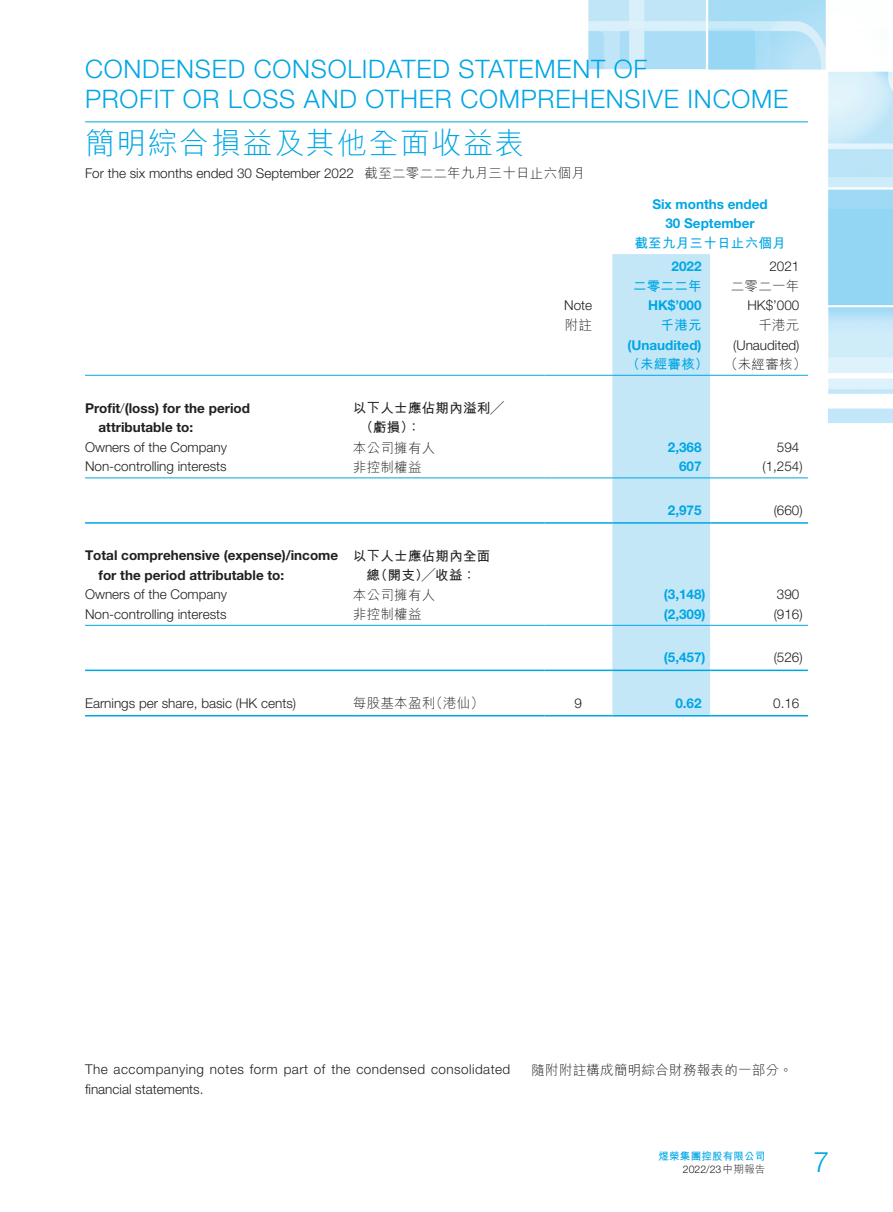
<style>
.page{position:relative;width:893px;height:1212px;background:#fff}
.page>*{position:absolute;margin:0;border:0;box-sizing:border-box;transform-origin:0 0}
.t1{font:300 30px "M Hei HK";letter-spacing:.05em;color:#00a6e4}
.t2{font:300 28.5px "Helvetica Neue LT Std";color:#00a6e4}
.t3{font:300 25.5px "Helvetica Neue LT Std";letter-spacing:.03em;color:#00a6e4}
._50_Table_txt{font:300 13.5px "Helvetica Neue LT Std";color:#231f20}
._50_Table_txt-2{font:700 13.5px "Helvetica Neue LT Std";color:#231f20}
._50_Table_txt-3{font:700 13.5px "Helvetica Neue LT Std";color:#00a6e4}
._00_txt_E{font:300 13.5px/19.5px "Helvetica Neue LT Std";letter-spacing:.035em;color:#231f20}
._00_txt_E-2{font:300 13.5px "Helvetica Neue LT Std";color:#231f20}
._50_Table_txt-4{font:300 13.5px "M Hei HK";letter-spacing:.02em;color:#231f20}
._50_Table_txt-5{font:700 13.5px "M Hei HK";letter-spacing:.02em;color:#231f20}
._50_Table_txt-6{font:700 13.5px "M Hei HK";letter-spacing:.02em;color:#00a6e4}
._000_txt_C{font:300 13.5px "M Hei HK";letter-spacing:.02em;color:#231f20}
.t4{font:300 10.5px "Helvetica Neue LT Std";color:#231f20}
.t5{font:700 10.5px "M Hei HK";letter-spacing:.02em;color:#00a6e4}
.s1{font-family:"M Hei HK"}
.s2{font-weight:300}
</style>
<div class="page">
<img style="left:85px;top:0;width:808px;height:717px">
<hr style="left:85px;top:121px;width:723px;height:1px;background:#00a6e4">
<div style="left:612px;top:254px;width:98px;height:461px;background:#c4e7f8"></div>
<hr style="left:85px;top:375px;width:268px;height:1px;background:#00a6e4">
<hr style="left:353px;top:375px;width:191px;height:1px;background:#00a6e4">
<hr style="left:544px;top:375px;width:68px;height:1px;background:#00a6e4">
<hr style="left:612px;top:375px;width:98px;height:1px;background:#00a6e4">
<hr style="left:710px;top:375px;width:98px;height:1px;background:#00a6e4">
<hr style="left:85px;top:477px;width:268px;height:1px;background:#00a6e4">
<hr style="left:353px;top:477px;width:191px;height:1px;background:#00a6e4">
<hr style="left:544px;top:477px;width:68px;height:1px;background:#00a6e4">
<hr style="left:612px;top:477px;width:98px;height:1px;background:#00a6e4">
<hr style="left:710px;top:477px;width:98px;height:1px;background:#00a6e4">
<hr style="left:85px;top:522px;width:268px;height:2px;background:#00a6e4">
<hr style="left:353px;top:522px;width:191px;height:2px;background:#00a6e4">
<hr style="left:544px;top:522px;width:68px;height:2px;background:#00a6e4">
<hr style="left:612px;top:522px;width:98px;height:2px;background:#00a6e4">
<hr style="left:710px;top:522px;width:98px;height:2px;background:#00a6e4">
<hr style="left:85px;top:625px;width:268px;height:1px;background:#00a6e4">
<hr style="left:353px;top:625px;width:191px;height:1px;background:#00a6e4">
<hr style="left:544px;top:625px;width:68px;height:1px;background:#00a6e4">
<hr style="left:612px;top:625px;width:98px;height:1px;background:#00a6e4">
<hr style="left:710px;top:625px;width:98px;height:1px;background:#00a6e4">
<hr style="left:85px;top:669px;width:268px;height:2px;background:#00a6e4">
<hr style="left:353px;top:669px;width:191px;height:2px;background:#00a6e4">
<hr style="left:544px;top:669px;width:68px;height:2px;background:#00a6e4">
<hr style="left:612px;top:669px;width:98px;height:2px;background:#00a6e4">
<hr style="left:710px;top:669px;width:98px;height:2px;background:#00a6e4">
<hr style="left:85px;top:715px;width:268px;height:1px;background:#00a6e4">
<hr style="left:353px;top:715px;width:191px;height:1px;background:#00a6e4">
<hr style="left:544px;top:715px;width:68px;height:1px;background:#00a6e4">
<hr style="left:612px;top:715px;width:98px;height:1px;background:#00a6e4">
<hr style="left:710px;top:715px;width:98px;height:1px;background:#00a6e4">
<p class="t3" style="left:85px;top:54px;width:564px">CONDENSED CONSOLIDATED STATEMENT OF</p>
<p class="t3" style="left:85px;top:84px;width:705px">PROFIT OR LOSS AND OTHER COMPREHENSIVE INCOME</p>
<p class="t1" style="left:85px;top:128px;width:441px">簡明綜合損益及其他全面收益表</p>
<p class="_00_txt_E-2" style="left:85px;top:165px;width:501px">For the six months ended 30 September 2022 <span class="s1">截至二零二二年九月三十日止六個月</span></p>
<p class="_50_Table_txt-3" style="left:652px;top:195px;width:117px">Six months ended</p>
<p class="_50_Table_txt-3" style="left:665px;top:215px;width:91px">30 September</p>
<p class="_50_Table_txt-6" style="left:634px;top:233px;width:153px">截至九月三十日止六個月</p>
<p class="_50_Table_txt-3" style="left:672px;top:258px;width:32px">2022</p>
<p class="_50_Table_txt" style="left:769px;top:258px;width:32px">2021</p>
<p class="_50_Table_txt-6" style="left:633px;top:277px;width:70px">二零二二年</p>
<p class="_50_Table_txt-4" style="left:731px;top:280px;width:70px">二零二一年</p>
<p class="_50_Table_txt" style="left:564px;top:297px;width:30px">Note</p>
<p class="_50_Table_txt-3" style="left:648px;top:297px;width:55px">HK$’000</p>
<p class="_50_Table_txt" style="left:747px;top:297px;width:54px">HK$’000</p>
<p class="_50_Table_txt-4" style="left:565px;top:319px;width:29px">附註</p>
<p class="_50_Table_txt-6" style="left:661px;top:316px;width:43px">千港元</p>
<p class="_50_Table_txt-4" style="left:758px;top:319px;width:43px">千港元</p>
<p class="_50_Table_txt-3" style="left:627px;top:337px;width:76px">(Unaudited)</p>
<p class="_50_Table_txt" style="left:733px;top:337px;width:68px">(Unaudited)</p>
<p class="_50_Table_txt-6" style="left:627px;top:355px;width:83px">（未經審核）</p>
<p class="_50_Table_txt-4" style="left:724px;top:358px;width:83px">（未經審核）</p>
<p class="_50_Table_txt-2" style="left:85px;top:400px;width:166px">Profit<span class="s2">/</span>(loss) for the period</p>
<p class="_50_Table_txt-2" style="left:99px;top:419px;width:96px">attributable to:</p>
<p class="_50_Table_txt-5" style="left:353px;top:398px;width:152px">以下人士應佔期內溢利╱</p>
<p class="_50_Table_txt-5" style="left:360px;top:418px;width:63px">（虧損）：</p>
<p class="_50_Table_txt" style="left:85px;top:439px;width:144px">Owners of the Company</p>
<p class="_50_Table_txt-4" style="left:353px;top:441px;width:84px">本公司擁有人</p>
<p class="_50_Table_txt-3" style="left:668px;top:439px;width:35px">2,368</p>
<p class="_50_Table_txt" style="left:777px;top:439px;width:24px">594</p>
<p class="_50_Table_txt" style="left:85px;top:458px;width:143px">Non-controlling interests</p>
<p class="_50_Table_txt-4" style="left:353px;top:460px;width:70px">非控制權益</p>
<p class="_50_Table_txt-3" style="left:679px;top:458px;width:24px">607</p>
<p class="_50_Table_txt" style="left:762px;top:458px;width:42px">(1,254)</p>
<p class="_50_Table_txt-3" style="left:668px;top:502px;width:35px">2,975</p>
<p class="_50_Table_txt" style="left:774px;top:502px;width:31px">(660)</p>
<p class="_50_Table_txt-2" style="left:85px;top:547px;width:255px">Total comprehensive (expense)/income</p>
<p class="_50_Table_txt-2" style="left:99px;top:567px;width:187px">for the period attributable to:</p>
<p class="_50_Table_txt-5" style="left:353px;top:546px;width:139px">以下人士應佔期內全面</p>
<p class="_50_Table_txt-5" style="left:366px;top:566px;width:111px">總（開支）╱收益：</p>
<p class="_50_Table_txt" style="left:85px;top:586px;width:144px">Owners of the Company</p>
<p class="_50_Table_txt-4" style="left:353px;top:588px;width:84px">本公司擁有人</p>
<p class="_50_Table_txt-3" style="left:664px;top:586px;width:43px">(3,148)</p>
<p class="_50_Table_txt" style="left:777px;top:586px;width:24px">390</p>
<p class="_50_Table_txt" style="left:85px;top:606px;width:143px">Non-controlling interests</p>
<p class="_50_Table_txt-4" style="left:353px;top:608px;width:70px">非控制權益</p>
<p class="_50_Table_txt-3" style="left:664px;top:606px;width:43px">(2,309)</p>
<p class="_50_Table_txt" style="left:774px;top:606px;width:31px">(916)</p>
<p class="_50_Table_txt-3" style="left:664px;top:649px;width:43px">(5,457)</p>
<p class="_50_Table_txt" style="left:774px;top:649px;width:31px">(526)</p>
<p class="_50_Table_txt" style="left:85px;top:695px;width:213px">Earnings per share, basic (HK cents)</p>
<p class="_50_Table_txt-4" style="left:353px;top:696px;width:132px">每股基本盈利（港仙）</p>
<p class="_50_Table_txt" style="left:575px;top:695px;width:9px">9</p>
<p class="_50_Table_txt-3" style="left:675px;top:695px;width:28px">0.62</p>
<p class="_50_Table_txt" style="left:773px;top:695px;width:28px">0.16</p>
<p class="_00_txt_E" style="left:85px;top:1059px;width:427px">The accompanying notes form part of the condensed consolidated financial statements.</p>
<p class="_000_txt_C" style="left:531px;top:1063px;width:263px">隨附附註構成簡明綜合財務報表的一部分。</p>
<p class="t5" style="left:658px;top:1148px;width:108px">煜榮集團控股有限公司</p>
<p class="t4" style="left:683px;top:1163px;width:84px">2022/23<span class="s1">中期報告</span></p>
<p class="t2" style="left:813px;top:1144px;width:17px">7</p>
</div>
